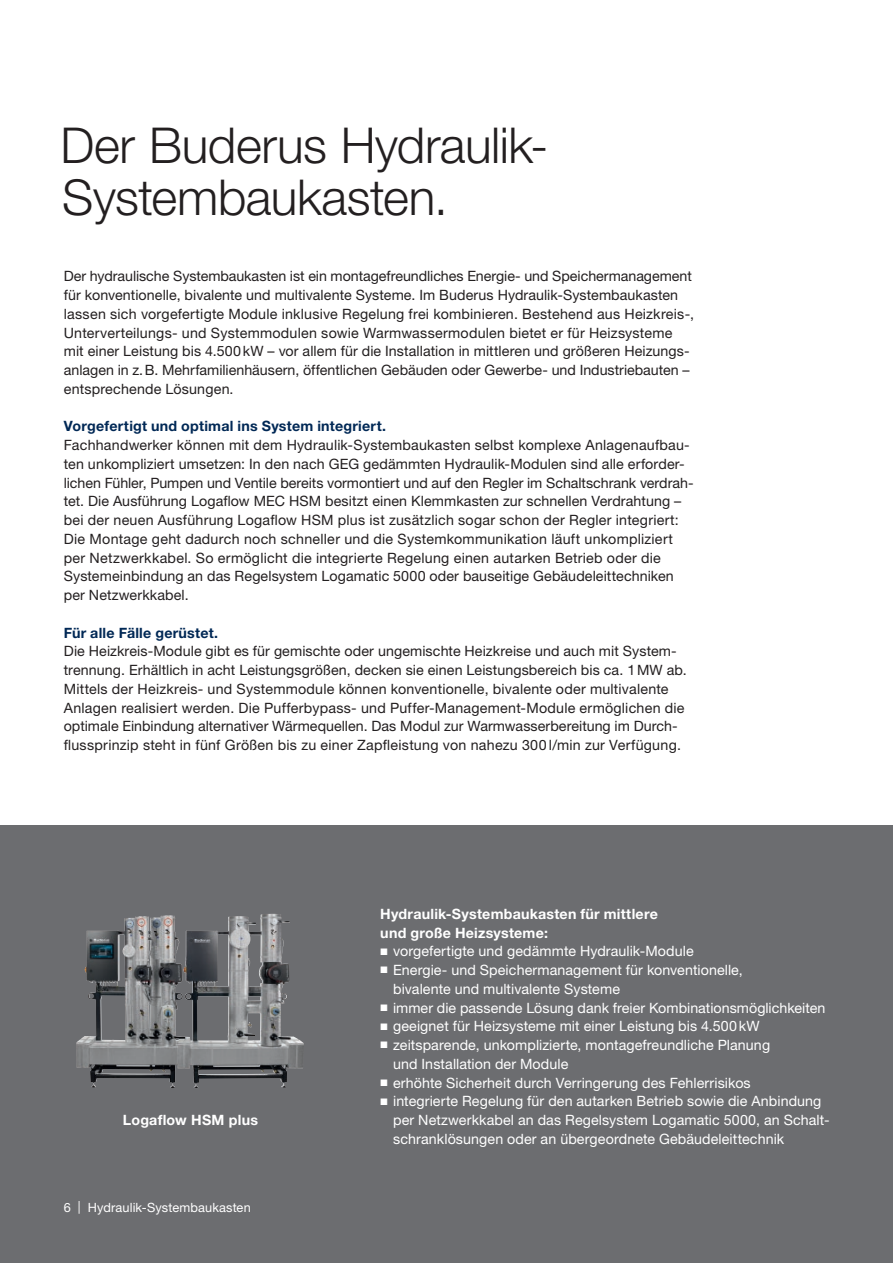
<style>
.page{position:relative;width:893px;height:1263px;background:#fff}
.page>*{position:absolute;margin:0;border:0;box-sizing:border-box;transform-origin:0 0}
.t1{font:300 49.5px/52.5px "Helvetica Neue LT Pro";letter-spacing:-.01em;color:#231f20}
.t2{font:14.25px/18.8px "Helvetica Neue LT Pro";letter-spacing:.01em;color:#231f20}
.t3{font:14.25px/18.8px "Helvetica Neue LT Pro";letter-spacing:.005em;color:#fff}
.t4{font:700 14.25px/18.8px "Helvetica Neue LT Pro";letter-spacing:.015em;color:#fff}
.t5{font:700 14.25px "Helvetica Neue LT Pro";letter-spacing:.015em;color:#002855}
.t6{font:12.75px "Helvetica Neue LT Pro";letter-spacing:.01em;color:#fff}
</style>
<div class="page">
<div style="left:0;top:825px;width:893px;height:438px;background:#6c6d70"></div>
<img style="left:175px;top:914px;width:97px;height:126px">
<h1 class="t1" style="left:60px;top:118px;width:490px">Der Buderus Hydraulik-<br>Systembaukasten.</h1>
<p class="t2" style="left:64px;top:266px;width:632px">Der hydraulische Systembaukasten ist ein montagefreundliches Energie- und Speichermanagement für konventionelle, bivalente und multivalente Systeme. Im Buderus Hydraulik-Systembaukasten lassen sich vorgefertigte Module inklusive Regelung frei kombinieren. Bestehend aus Heizkreis-, Unterverteilungs- und Systemmodulen sowie Warmwassermodulen bietet er für Heizsysteme mit einer Leistung bis 4.500kW – vor allem für die Installation in mittleren und größeren Heizungs&shy;anlagen in z.B. Mehrfamilienhäusern, öffentlichen Gebäuden oder Gewerbe- und Industriebauten – entsprechende Lösungen.</p>
<p class="t5" style="left:64px;top:417px;width:324px">Vorgefertigt und optimal ins System integriert.</p>
<p class="t2" style="left:64px;top:435px;width:631px">Fachhandwerker können mit dem Hydraulik-Systembaukasten selbst komplexe Anlagenaufbau&shy;ten unkompliziert umsetzen: In den nach GEG gedämmten Hydraulik-Modulen sind alle erforder&shy;lichen Fühler, Pumpen und Ventile bereits vormontiert und auf den Regler im Schaltschrank verdrah&shy;tet. Die Ausführung Logaflow MEC HSM besitzt einen Klemmkasten zur schnellen Verdrahtung – bei der neuen Ausführung Logaflow HSM plus ist zusätzlich sogar schon der Regler integriert:<br>Die Montage geht dadurch noch schneller und die Systemkommunikation läuft unkompliziert per Netzwerkkabel. So ermöglicht die integrierte Regelung einen autarken Betrieb oder die Systemeinbindung an das Regelsystem Logamatic 5000 oder bauseitige Gebäudeleittechniken per Netzwerkkabel.</p>
<p class="t5" style="left:64px;top:623px;width:156px">Für alle Fälle gerüstet.</p>
<p class="t2" style="left:64px;top:642px;width:624px">Die Heizkreis-Module gibt es für gemischte oder ungemischte Heizkreise und auch mit System&shy;trennung. Erhältlich in acht Leistungsgrößen, decken sie einen Leistungsbereich bis ca. 1MW ab.<br>Mittels der Heizkreis- und Systemmodule können konventionelle, bivalente oder multivalente Anlagen realisiert werden. Die Pufferbypass- und Puffer-Management-Module ermöglichen die optimale Einbindung alternativer Wärmequellen. Das Modul zur Warmwasserbereitung im Durch&shy;flussprinzip steht in fünf Größen bis zu einer Zapfleistung von nahezu 300 l/min zur Verfügung.</p>
<p class="t4" style="left:123px;top:1110px;width:137px">Logaflow HSM plus</p>
<p class="t6" style="left:64px;top:1199px;width:189px">6 | Hydraulik-Systembaukasten</p>
<p class="t4" style="left:380px;top:904px;width:279px">Hydraulik-Systembaukasten für mittlere und große Heizsysteme:</p>
<p class="t3" style="left:380px;top:941px;width:315px">■ vorgefertigte und gedämmte Hydraulik-Module</p>
<p class="t3" style="left:393px;top:960px;width:351px;text-indent:-13px">■ Energie- und Speichermanagement für konventionelle, bivalente und multivalente Systeme</p>
<p class="t3" style="left:380px;top:998px;width:446px">■ immer die passende Lösung dank freier Kombinationsmöglichkeiten</p>
<p class="t3" style="left:380px;top:1016px;width:381px">■ geeignet für Heizsysteme mit einer Leistung bis 4.500kW</p>
<p class="t3" style="left:393px;top:1035px;width:379px;text-indent:-13px">■ zeitsparende, unkomplizierte, montagefreundliche Planung und Installation der Module</p>
<p class="t3" style="left:380px;top:1073px;width:372px">■ erhöhte Sicherheit durch Verringerung des Fehlerrisikos</p>
<p class="t3" style="left:393px;top:1091px;width:438px;text-indent:-13px">■ integrierte Regelung für den autarken Betrieb sowie die Anbindung per Netzwerkkabel an das Regelsystem Logamatic 5000, an Schalt&shy;schranklösungen oder an übergeordnete Gebäudeleittechnik</p>
</div>
